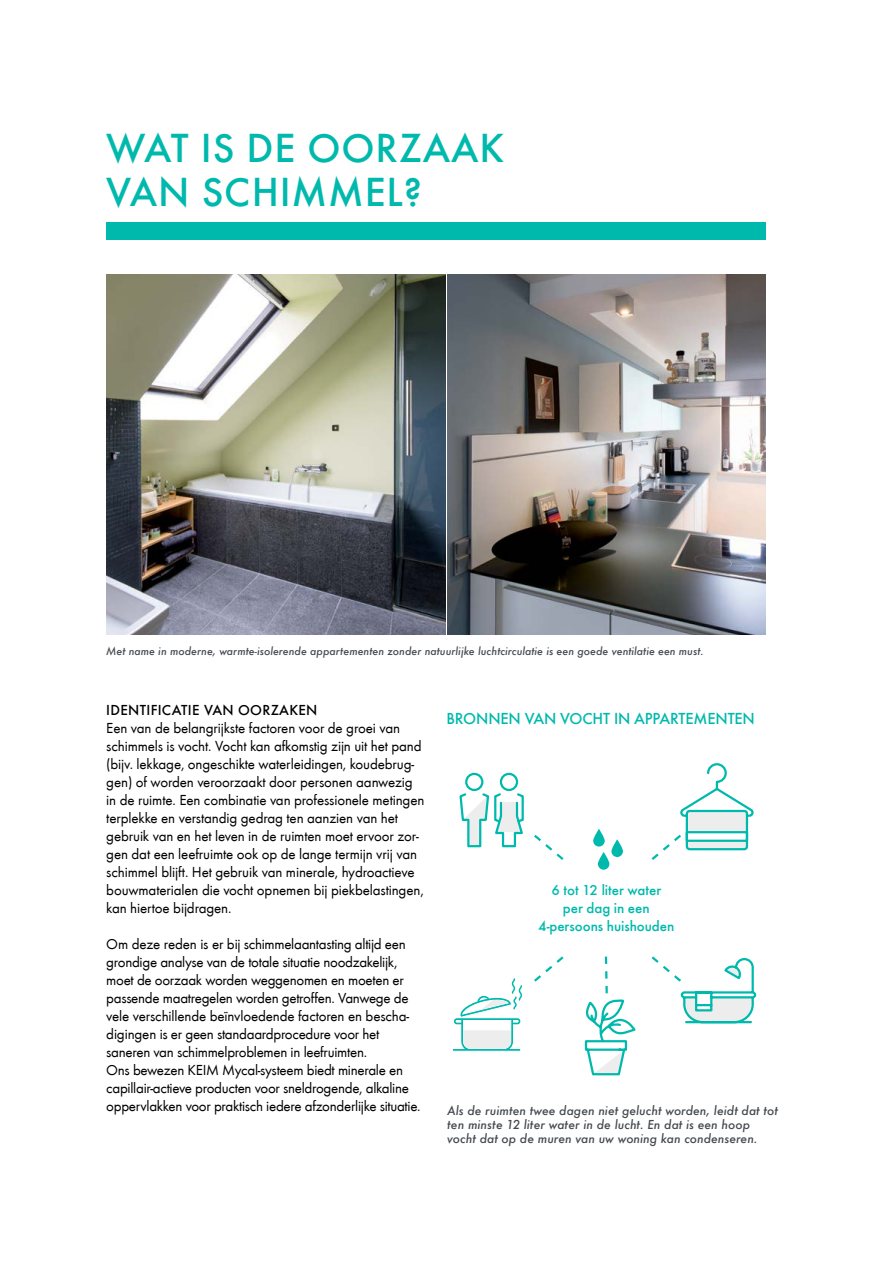
<style>
.page{position:relative;width:893px;height:1263px;background:#fff}
.page>*{position:absolute;margin:0;border:0;box-sizing:border-box;transform-origin:0 0}
.t1{font:500 42px/43.5px "Futura T";letter-spacing:.02em;color:#00b9ad}
.t2{font:500 16.5px "Futura T";letter-spacing:-.01em;color:#00b9ad}
.t3{font:15px/18px "Futura T";letter-spacing:-.01em;color:#000}
.t4{font:500 15px/18px "Futura T";letter-spacing:-.005em;color:#00b9ad;text-align:center}
.t5{font:500 15px "Futura T";letter-spacing:.02em;color:#000}
.t6{font:italic 500 12px/14.4px "Futura";color:#454a4f}
.t7{font:italic 500 10.5px "Futura";color:#454a4f}
</style>
<div class="page">
<img style="left:106px;top:274px;width:339px;height:360px">
<img style="left:448px;top:274px;width:317px;height:360px">
<svg style="left:651px;top:763px;width:103px;height:97px"></svg>
<svg style="left:651px;top:956px;width:106px;height:68px"></svg>
<svg style="left:584px;top:956px;width:52px;height:120px"></svg>
<svg style="left:534px;top:834px;width:30px;height:26px"></svg>
<svg style="left:534px;top:956px;width:30px;height:26px"></svg>
<svg style="left:459px;top:772px;width:65px;height:76px"></svg>
<svg style="left:593px;top:829px;width:30px;height:41px"></svg>
<svg style="left:452px;top:978px;width:70px;height:74px"></svg>
<div style="left:106px;top:222px;width:659px;height:17px;background:#00b9ad"></div>
<p class="t1" style="left:106px;top:126px;width:399px">WAT IS DE OORZAAK<br>VAN SCHIMMEL?</p>
<p class="t7" style="left:106px;top:644px;width:599px">Met name in moderne, warmte-isolerende appartementen zonder natuurlijke luchtcirculatie is een goede ventilatie een must.</p>
<p class="t5" style="left:106px;top:701px;width:213px">IDENTIFICATIE VAN OORZAKEN</p>
<p class="t3" style="left:106px;top:719px;width:320px">Een van de belangrijkste factoren voor de groei van schimmels is vocht. Vocht kan afkomstig zijn uit het pand (bijv. lekkage, ongeschikte waterleidingen, koudebrug&shy;gen) of worden veroorzaakt door personen aanwezig in de ruimte. Een combinatie van professionele metingen terplekke en verstandig gedrag ten aanzien van het gebruik van en het leven in de ruimten moet ervoor zor&shy;gen dat een leefruimte ook op de lange termijn vrij van schimmel blijft. Het gebruik van minerale, hydroactieve bouwmaterialen die vocht opnemen bij piekbelastingen, kan hiertoe bijdragen.</p>
<p class="t3" style="left:106px;top:935px;width:304px">Om deze reden is er bij schimmelaantasting altijd een grondige analyse van de totale situatie noodzakelijk, moet de oorzaak worden weggenomen en moeten er passende maatregelen worden getroffen. Vanwege de vele verschillende beïnvloedende factoren en bescha&shy;digingen is er geen standaardprocedure voor het saneren van schimmelproblemen in leefruimten.</p>
<p class="t3" style="left:106px;top:1061px;width:316px">Ons bewezen KEIM Mycal-systeem biedt minerale en capillair-actieve producten voor sneldrogende, alkaline oppervlakken voor praktisch iedere afzonderlijke situatie.</p>
<p class="t2" style="left:446px;top:709px;width:310px">BRONNEN VAN VOCHT IN APPARTEMENTEN</p>
<p class="t4" style="left:551px;top:881px;width:111px">6 tot 12 liter water per dag in een</p>
<p class="t4" style="left:538px;top:917px;width:138px">4-persoons huishouden</p>
<p class="t6" style="left:447px;top:1103px;width:332px">Als de ruimten twee dagen niet gelucht worden, leidt dat tot ten minste 12 liter water in de lucht. En dat is een hoop vocht dat op de muren van uw woning kan condenseren.</p>
</div>
